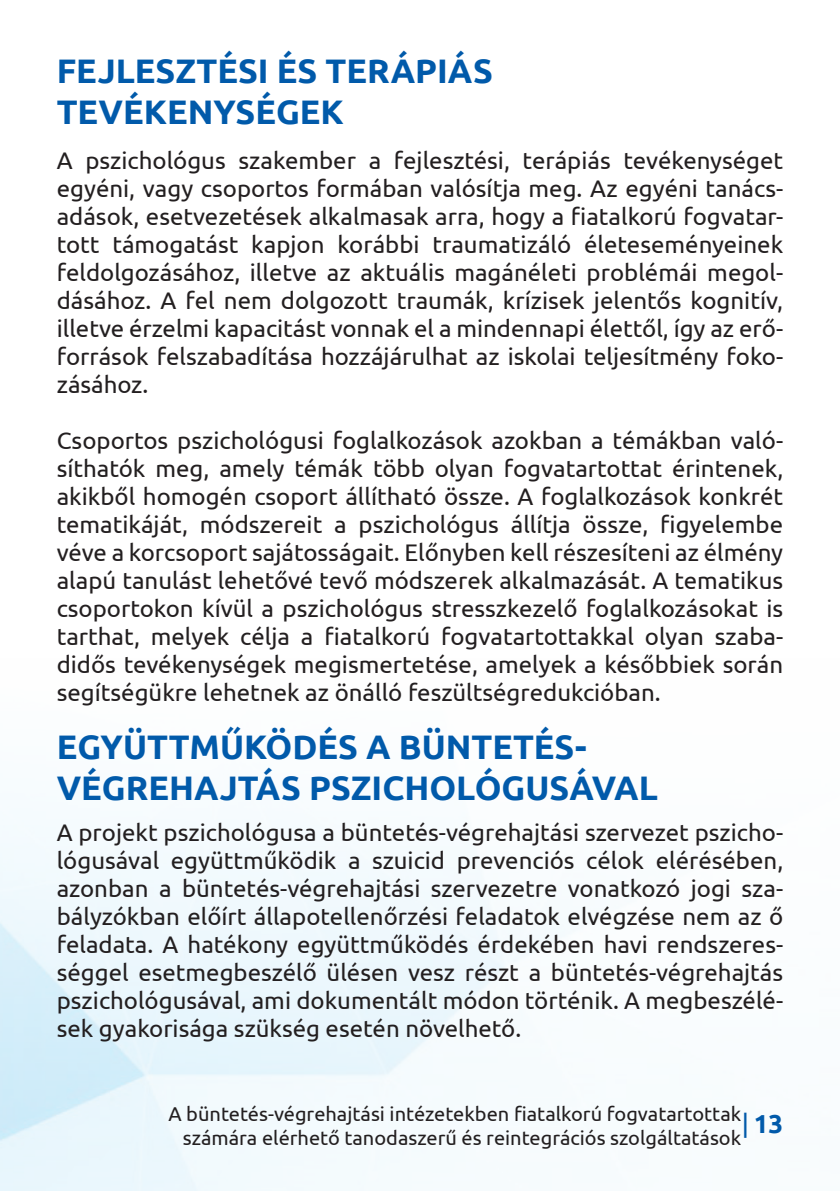
<style>
.page{position:relative;width:840px;height:1191px;background:#fff}
.page>*{position:absolute;margin:0;border:0;box-sizing:border-box;transform-origin:0 0}
.t1{font:700 34px/40.8px "Ubuntu";color:#015aaa}
.t2{font:700 26px "Ubuntu";color:#015aaa}
.t3{font:24px/28px "Ubuntu";color:#231f20;text-align:justify}
.t4{font:20px/24px "Ubuntu";color:#231f20;text-align:right}
.s1{font-weight:400}
</style>
<div class="page">
<h1 class="t1" style="left:57px;top:50px;width:437px">FEJLESZTÉSI ÉS TERÁPIÁS<br>TEVÉKENYSÉGEK</h1>
<p class="t3" style="left:57px;top:145px;width:727px">A pszichológus szakember a fejlesztési, terápiás tevékenységet egyéni, vagy csoportos formában valósítja meg. Az egyéni tanács&shy;adások, esetvezetések alkalmasak arra, hogy a fiatalkorú fogvatar&shy;tott támogatást kapjon korábbi traumatizáló életeseményeinek feldolgozásához, illetve az aktuális magánéleti problémái megol&shy;dásához. A fel nem dolgozott traumák, krízisek jelentős kognitív, illetve érzelmi kapacitást vonnak el a mindennapi élettől, így az erő&shy;források felszabadítása hozzájárulhat az iskolai teljesítmény foko&shy;zásához.</p>
<p class="t3" style="left:57px;top:425px;width:727px">Csoportos pszichológusi foglalkozások azokban a témákban való&shy;síthatók meg, amely témák több olyan fogvatartottat érintenek, akikből homogén csoport állítható össze. A foglalkozások konkrét tematikáját, módszereit a pszichológus állítja össze, figyelembe véve a korcsoport sajátosságait. Előnyben kell részesíteni az élmény alapú tanulást lehetővé tevő módszerek alkalmazását. A tematikus csoportokon kívül a pszichológus stresszkezelő foglalkozásokat is tarthat, melyek célja a fiatalkorú fogvatartottakkal olyan szaba&shy;didős tevékenységek megismertetése, amelyek a későbbiek során segítségükre lehetnek az önálló feszültségredukcióban.</p>
<h1 class="t1" style="left:57px;top:726px;width:602px">EGYÜTTMŰKÖDÉS A BÜNTETÉS-<br>VÉGREHAJTÁS PSZICHOLÓGUSÁVAL</h1>
<p class="t3" style="left:57px;top:817px;width:727px">A projekt pszichológusa a büntetés-végrehajtási szervezet pszicho&shy;lógusával együttműködik a szuicid prevenciós célok elérésében, azonban a büntetés-végrehajtási szervezetre vonatkozó jogi sza&shy;bályzókban előírt állapotellenőrzési feladatok elvégzése nem az ő feladata. A hatékony együttműködés érdekében havi rendszeres&shy;séggel esetmegbeszélő ülésen vesz részt a büntetés-végrehajtás pszichológusával, ami dokumentált módon történik. A megbeszélé&shy;sek gyakorisága szükség esetén növelhető.</p>
<p class="t4" style="left:168px;top:1100px;width:574px">A büntetés-végrehajtási intézetekben fiatalkorú fogvatartottak számára elérhető tanodaszerű és reintegrációs szolgáltatások</p>
<p class="t2" style="left:741px;top:1108px;width:43px"><span class="s1">|</span>13</p>
</div>
